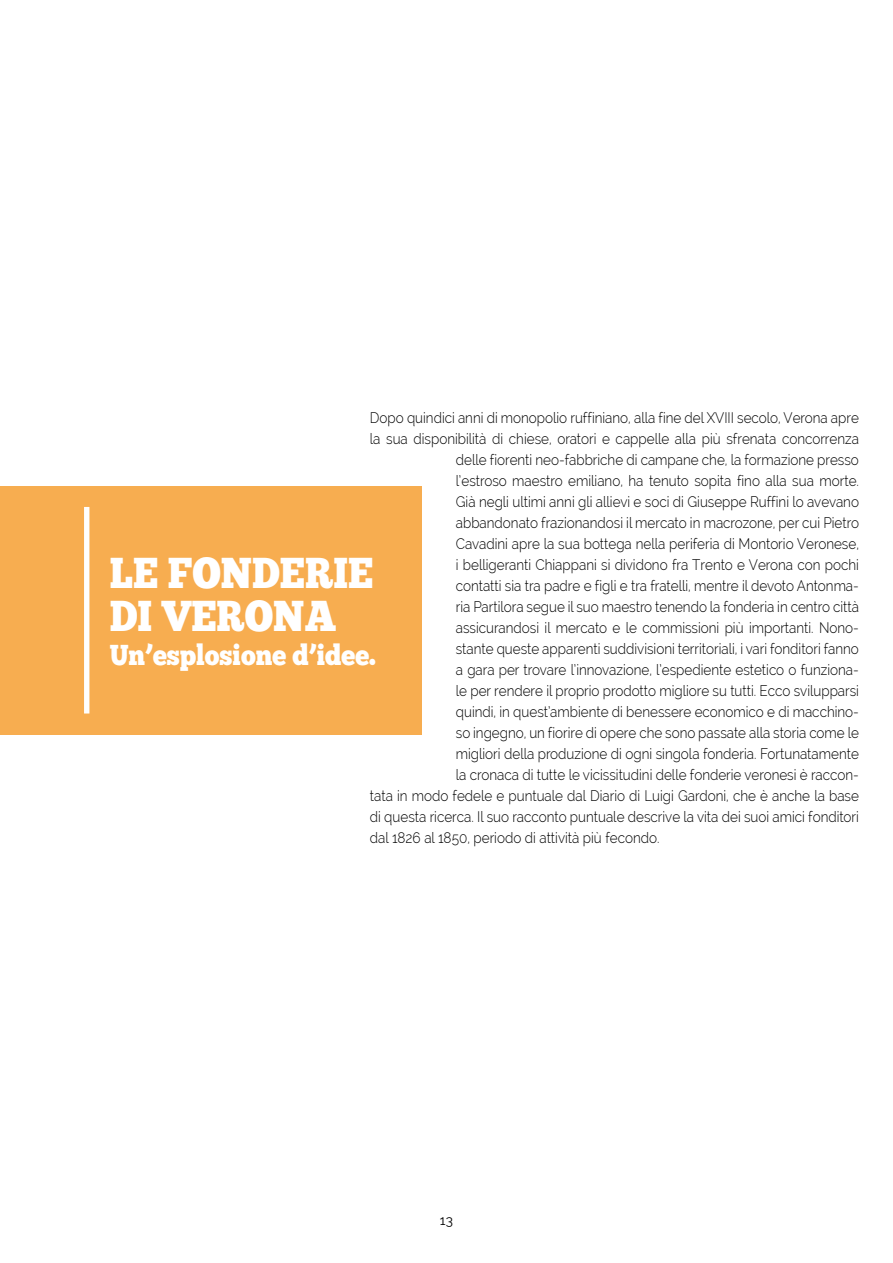
<style>
.page{position:relative;width:893px;height:1263px;background:#fff}
.page>*{position:absolute;margin:0;border:0;box-sizing:border-box;transform-origin:0 0}
.t1{font:43.2px/43.2px "Chunk Five";color:#fff;scale:.89 1}
.t2{font:28.8px "Chunk Five";color:#fff;scale:.89 1}
.t3{font:300 15px "Raleway";color:#000;scale:.9 1}
.t4{font:13.5px "Raleway";color:#000}
</style>
<div class="page">
<div style="left:0;top:486px;width:422px;height:248px;background:#f7ad50"></div>
<div style="left:84px;top:507px;width:5px;height:206px;background:#fff"></div>
<p class="t3" style="left:370px;top:409px;width:545px">Dopo quindici anni di monopolio ruffiniano, alla fine del XVIII secolo, Verona apre</p>
<p class="t3" style="left:370px;top:430px;width:545px">la sua disponibilità di chiese, oratori e cappelle alla più sfrenata concorrenza</p>
<p class="t3" style="left:456px;top:451px;width:449px">delle fiorenti neo-fabbriche di campane che, la formazione presso</p>
<p class="t3" style="left:456px;top:472px;width:449px">l’estroso maestro emiliano, ha tenuto sopita fino alla sua morte.</p>
<p class="t3" style="left:456px;top:493px;width:449px">Già negli ultimi anni gli allievi e soci di Giuseppe Ruffini lo avevano</p>
<p class="t3" style="left:456px;top:514px;width:449px">abbandonato frazionandosi il mercato in macrozone, per cui Pietro</p>
<p class="t3" style="left:456px;top:535px;width:449px">Cavadini apre la sua bottega nella periferia di Montorio Veronese,</p>
<p class="t3" style="left:456px;top:556px;width:449px">i belligeranti Chiappani si dividono fra Trento e Verona con pochi</p>
<p class="t3" style="left:456px;top:577px;width:449px">contatti sia tra padre e figli e tra fratelli, mentre il devoto Antonma-</p>
<p class="t3" style="left:456px;top:598px;width:449px">ria Partilora segue il suo maestro tenendo la fonderia in centro città</p>
<p class="t3" style="left:456px;top:619px;width:449px">assicurandosi il mercato e le commissioni più importanti. Nono-</p>
<p class="t3" style="left:456px;top:640px;width:449px">stante queste apparenti suddivisioni territoriali, i vari fonditori fanno</p>
<p class="t3" style="left:456px;top:661px;width:449px">a gara per trovare l’innovazione, l’espediente estetico o funziona-</p>
<p class="t3" style="left:456px;top:682px;width:449px">le per rendere il proprio prodotto migliore su tutti. Ecco svilupparsi</p>
<p class="t3" style="left:456px;top:703px;width:449px">quindi, in quest’ambiente di benessere economico e di macchino-</p>
<p class="t3" style="left:456px;top:724px;width:449px">so ingegno, un fiorire di opere che sono passate alla storia come le</p>
<p class="t3" style="left:456px;top:745px;width:449px">migliori della produzione di ogni singola fonderia. Fortunatamente</p>
<p class="t3" style="left:456px;top:766px;width:449px">la cronaca di tutte le vicissitudini delle fonderie veronesi è raccon-</p>
<p class="t3" style="left:370px;top:787px;width:545px">tata in modo fedele e puntuale dal Diario di Luigi Gardoni, che è anche la base</p>
<p class="t3" style="left:370px;top:808px;width:545px">di questa ricerca. Il suo racconto puntuale descrive la vita dei suoi amici fonditori</p>
<p class="t3" style="left:370px;top:829px;width:323px">dal 1826 al 1850, periodo di attività più fecondo.</p>
<h1 class="t1" style="left:110px;top:551px;width:298px">LE FONDERIE<br>DI VERONA</h1>
<h2 class="t2" style="left:110px;top:638px;width:301px">Un’esplosione d’idee.</h2>
<p class="t4" style="left:440px;top:1212px;width:15px">13</p>
</div>
